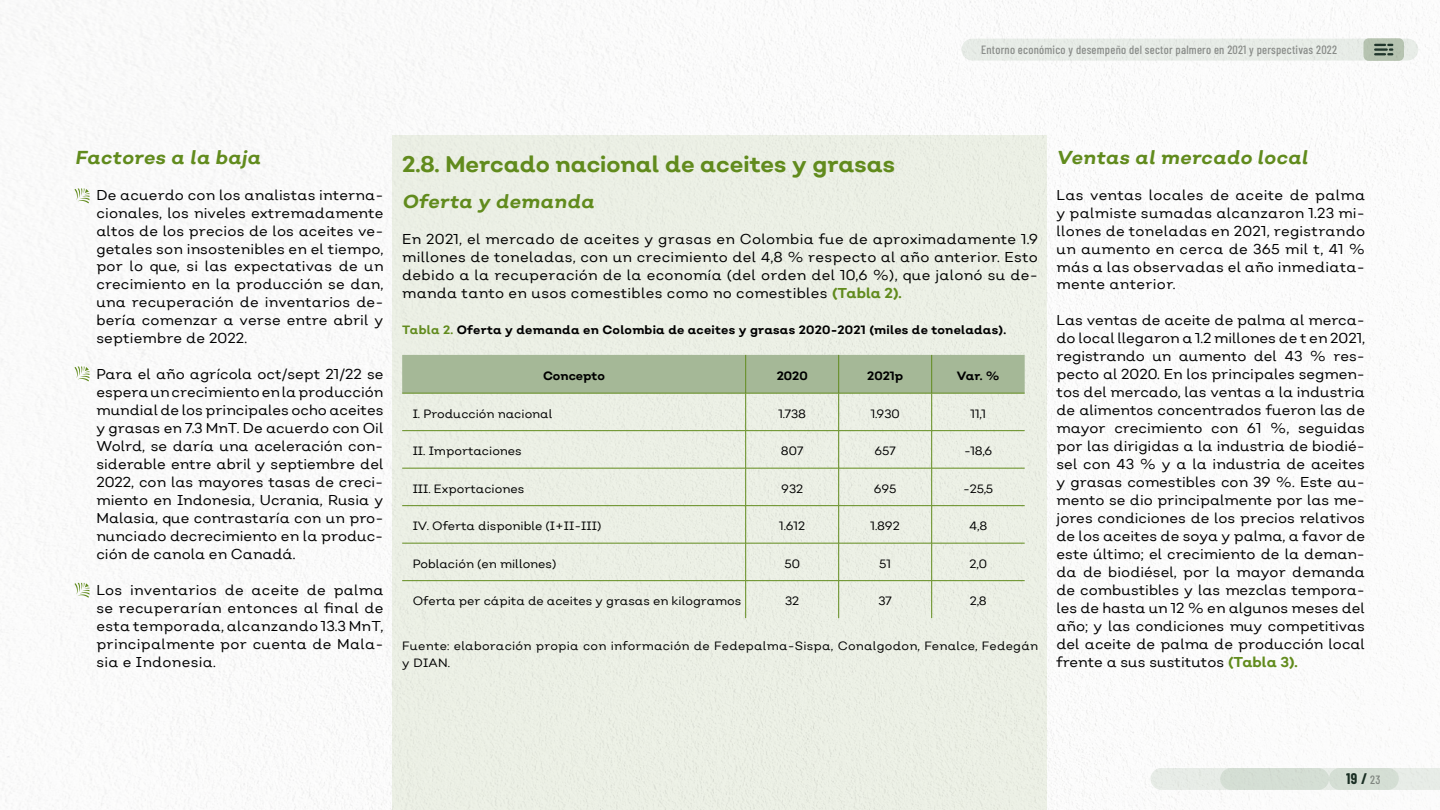
<style>
.page{position:relative;width:1440px;height:810px;background:#fff}
.page>*{position:absolute;margin:0;border:0;box-sizing:border-box;transform-origin:0 0}
.t1{font:700 22.5px "Nutmeg";color:#618b1d}
.t2{font:italic 700 18.75px "Nutmeg";letter-spacing:.02em;color:#618b1d}
.t3{font:700 15px "Barlow Condensed";color:#20362c}
.t4{font:14.25px/18px "Nutmeg";letter-spacing:.01em;color:#000;text-align:justify}
.t5{font:12px "Nutmeg";color:#000}
.t6{font:700 12px "Nutmeg";letter-spacing:.02em;color:#000}
.t7{font:12px/17.2px "Nutmeg";letter-spacing:.02em;color:#000}
.t8{font:500 12px "Barlow Condensed";letter-spacing:.02em;color:#999}
.t9{font:700 12px "Nutmeg";color:#000}
.s1{font-weight:700;color:#618b1d}
.s2{color:#618b1d}
.s3{font-weight:500;font-size:12px;color:#999}
</style>
<div class="page">
<img style="left:0;top:0;width:1440px;height:810px">
<div style="left:962px;top:39px;width:456px;height:22px;background:#ebf0eb;border-radius:11px"></div>
<svg style="left:1391px;top:768px;width:49px;height:22px"></svg>
<div style="left:1151px;top:768px;width:178px;height:22px;background:#ebf0eb;border-radius:11px"></div>
<div style="left:1220px;top:768px;width:179px;height:22px;background:#d4ded4;border-radius:11px"></div>
<svg style="left:1364px;top:38px;width:40px;height:23px"></svg>
<svg style="left:1375px;top:44px;width:17px;height:11px"></svg>
<div style="left:393px;top:135px;width:654px;height:675px;background:#ebefe5"></div>
<div style="left:402px;top:355px;width:623px;height:38px;background:#a5b897"></div>
<hr style="left:746px;top:355px;width:1px;height:38px;background:#618b1d">
<hr style="left:838px;top:355px;width:1px;height:38px;background:#618b1d">
<hr style="left:932px;top:355px;width:1px;height:38px;background:#618b1d">
<hr style="left:402px;top:393px;width:344px;height:1px;background:#618b1d">
<hr style="left:746px;top:393px;width:93px;height:1px;background:#618b1d">
<hr style="left:746px;top:393px;width:1px;height:37px;background:#618b1d">
<hr style="left:839px;top:393px;width:93px;height:1px;background:#618b1d">
<hr style="left:838px;top:393px;width:1px;height:37px;background:#618b1d">
<hr style="left:932px;top:393px;width:93px;height:1px;background:#618b1d">
<hr style="left:932px;top:393px;width:1px;height:37px;background:#618b1d">
<hr style="left:402px;top:430px;width:344px;height:1px;background:#618b1d">
<hr style="left:746px;top:430px;width:93px;height:1px;background:#618b1d">
<hr style="left:746px;top:431px;width:1px;height:37px;background:#618b1d">
<hr style="left:839px;top:430px;width:93px;height:1px;background:#618b1d">
<hr style="left:838px;top:431px;width:1px;height:37px;background:#618b1d">
<hr style="left:932px;top:430px;width:93px;height:1px;background:#618b1d">
<hr style="left:932px;top:431px;width:1px;height:37px;background:#618b1d">
<hr style="left:402px;top:468px;width:344px;height:1px;background:#618b1d">
<hr style="left:746px;top:468px;width:93px;height:1px;background:#618b1d">
<hr style="left:746px;top:468px;width:1px;height:37px;background:#618b1d">
<hr style="left:839px;top:468px;width:93px;height:1px;background:#618b1d">
<hr style="left:838px;top:468px;width:1px;height:37px;background:#618b1d">
<hr style="left:932px;top:468px;width:93px;height:1px;background:#618b1d">
<hr style="left:932px;top:468px;width:1px;height:37px;background:#618b1d">
<hr style="left:402px;top:505px;width:344px;height:1px;background:#618b1d">
<hr style="left:746px;top:505px;width:93px;height:1px;background:#618b1d">
<hr style="left:746px;top:506px;width:1px;height:37px;background:#618b1d">
<hr style="left:839px;top:505px;width:93px;height:1px;background:#618b1d">
<hr style="left:838px;top:506px;width:1px;height:37px;background:#618b1d">
<hr style="left:932px;top:505px;width:93px;height:1px;background:#618b1d">
<hr style="left:932px;top:506px;width:1px;height:37px;background:#618b1d">
<hr style="left:402px;top:543px;width:344px;height:1px;background:#618b1d">
<hr style="left:746px;top:543px;width:93px;height:1px;background:#618b1d">
<hr style="left:746px;top:543px;width:1px;height:37px;background:#618b1d">
<hr style="left:839px;top:543px;width:93px;height:1px;background:#618b1d">
<hr style="left:838px;top:543px;width:1px;height:37px;background:#618b1d">
<hr style="left:932px;top:543px;width:93px;height:1px;background:#618b1d">
<hr style="left:932px;top:543px;width:1px;height:37px;background:#618b1d">
<hr style="left:402px;top:580px;width:344px;height:1px;background:#618b1d">
<hr style="left:746px;top:580px;width:93px;height:1px;background:#618b1d">
<hr style="left:746px;top:581px;width:1px;height:37px;background:#618b1d">
<hr style="left:839px;top:580px;width:93px;height:1px;background:#618b1d">
<hr style="left:838px;top:581px;width:1px;height:37px;background:#618b1d">
<hr style="left:932px;top:580px;width:93px;height:1px;background:#618b1d">
<hr style="left:932px;top:581px;width:1px;height:37px;background:#618b1d">
<svg style="left:74px;top:189px;width:15px;height:14px"></svg>
<svg style="left:74px;top:367px;width:15px;height:14px"></svg>
<svg style="left:74px;top:583px;width:15px;height:15px"></svg>
<p class="t8" style="left:981px;top:41px;width:358px">Entorno económico y desempeño del sector palmero en 2021 y perspectivas 2022</p>
<h2 class="t2" style="left:75px;top:145px;width:187px">Factores a la baja</h2>
<p class="t4" style="left:96px;top:185px;width:289px">De acuerdo con los analistas interna&shy;cionales, los niveles extremadamente altos de los precios de los aceites ve&shy;getales son insostenibles en el tiempo, por lo que, si las expectativas de un crecimiento en la producción se dan, una recuperación de inventarios de&shy;bería comenzar a verse entre abril y septiembre de 2022.</p>
<p class="t4" style="left:96px;top:365px;width:289px">Para el año agrícola oct/sept 21/22 se espera un crecimiento en la producción mundial de los principales ocho aceites y grasas en 7.3 MnT. De acuerdo con Oil Wolrd, se daría una aceleración con&shy;siderable entre abril y septiembre del 2022, con las mayores tasas de creci&shy;miento en Indonesia, Ucrania, Rusia y Malasia, que contrastaría con un pro&shy;nunciado decrecimiento en la produc&shy;ción de canola en Canadá.</p>
<p class="t4" style="left:96px;top:581px;width:289px">Los inventarios de aceite de palma se recuperarían entonces al final de esta temporada, alcanzando 13.3 MnT, principalmente por cuenta de Mala&shy;sia e Indonesia.</p>
<h1 class="t1" style="left:402px;top:149px;width:494px">2.8. Mercado nacional de aceites y grasas</h1>
<h2 class="t2" style="left:402px;top:189px;width:193px">Oferta y demanda</h2>
<p class="t4" style="left:402px;top:230px;width:637px">En 2021, el mercado de aceites y grasas en Colombia fue de aproximadamente 1.9 millones de toneladas, con un crecimiento del 4,8 % respecto al año anterior. Esto debido a la recuperación de la economía (del orden del 10,6 %), que jalonó su de&shy;manda tanto en usos comestibles como no comestibles <span class="s1">(Tabla 2).</span></p>
<p class="t6" style="left:402px;top:322px;width:606px"><span class="s2">Tabla 2.</span> Oferta y demanda en Colombia de aceites y grasas 2020-2021 (miles de toneladas).</p>
<p class="t9" style="left:543px;top:368px;width:63px">Concepto</p>
<p class="t6" style="left:777px;top:368px;width:32px">2020</p>
<p class="t6" style="left:867px;top:368px;width:37px">2021p</p>
<p class="t6" style="left:957px;top:368px;width:44px">Var. %</p>
<p class="t5" style="left:413px;top:406px;width:141px">I. Producción nacional</p>
<p class="t5" style="left:778px;top:406px;width:29px">1.738</p>
<p class="t5" style="left:871px;top:406px;width:30px">1.930</p>
<p class="t5" style="left:971px;top:406px;width:17px">11,1</p>
<p class="t5" style="left:413px;top:444px;width:111px">II. Importaciones</p>
<p class="t5" style="left:781px;top:444px;width:24px">807</p>
<p class="t5" style="left:874px;top:444px;width:23px">657</p>
<p class="t5" style="left:964px;top:444px;width:30px">-18,6</p>
<p class="t5" style="left:413px;top:481px;width:113px">III. Exportaciones</p>
<p class="t5" style="left:781px;top:481px;width:23px">932</p>
<p class="t5" style="left:874px;top:481px;width:24px">695</p>
<p class="t5" style="left:963px;top:481px;width:32px">-25,5</p>
<p class="t5" style="left:413px;top:519px;width:190px">IV. Oferta disponible (I+II-III)</p>
<p class="t5" style="left:779px;top:519px;width:27px">1.612</p>
<p class="t5" style="left:871px;top:519px;width:31px">1.892</p>
<p class="t5" style="left:969px;top:519px;width:20px">4,8</p>
<p class="t5" style="left:413px;top:556px;width:145px">Población (en millones)</p>
<p class="t5" style="left:784px;top:556px;width:17px">50</p>
<p class="t5" style="left:879px;top:556px;width:13px">51</p>
<p class="t5" style="left:969px;top:556px;width:19px">2,0</p>
<p class="t5" style="left:413px;top:594px;width:330px">Oferta per cápita de aceites y grasas en kilogramos</p>
<p class="t5" style="left:785px;top:594px;width:16px">32</p>
<p class="t5" style="left:879px;top:594px;width:15px">37</p>
<p class="t5" style="left:970px;top:594px;width:19px">2,8</p>
<p class="t7" style="left:402px;top:637px;width:637px">Fuente: elaboración propia con información de Fedepalma-Sispa, Conalgodon, Fenalce, Fedegán y DIAN.</p>
<h2 class="t2" style="left:1057px;top:145px;width:253px">Ventas al mercado local</h2>
<p class="t4" style="left:1057px;top:185px;width:310px">Las ventas locales de aceite de palma y palmiste sumadas alcanzaron 1.23 mi&shy;llones de toneladas en 2021, registrando un aumento en cerca de 365 mil t, 41 % más a las observadas el año inmediata&shy;mente anterior.</p>
<p class="t4" style="left:1057px;top:311px;width:310px">Las ventas de aceite de palma al merca&shy;do local llegaron a 1.2 millones de t en 2021, registrando un aumento del 43 % res&shy;pecto al 2020. En los principales segmen&shy;tos del mercado, las ventas a la industria de alimentos concentrados fueron las de mayor crecimiento con 61 %, seguidas por las dirigidas a la industria de biodié&shy;sel con 43 % y a la industria de aceites y grasas comestibles con 39 %. Este au&shy;mento se dio principalmente por las me&shy;jores condiciones de los precios relativos de los aceites de soya y palma, a favor de este último; el crecimiento de la deman&shy;da de biodiésel, por la mayor demanda de combustibles y las mezclas tempora&shy;les de hasta un 12 % en algunos meses del año; y las condiciones muy competitivas del aceite de palma de producción local frente a sus sustitutos <span class="s1">(Tabla 3).</span></p>
<p class="t3" style="left:1346px;top:768px;width:36px">19 / <span class="s3">23</span></p>
</div>
